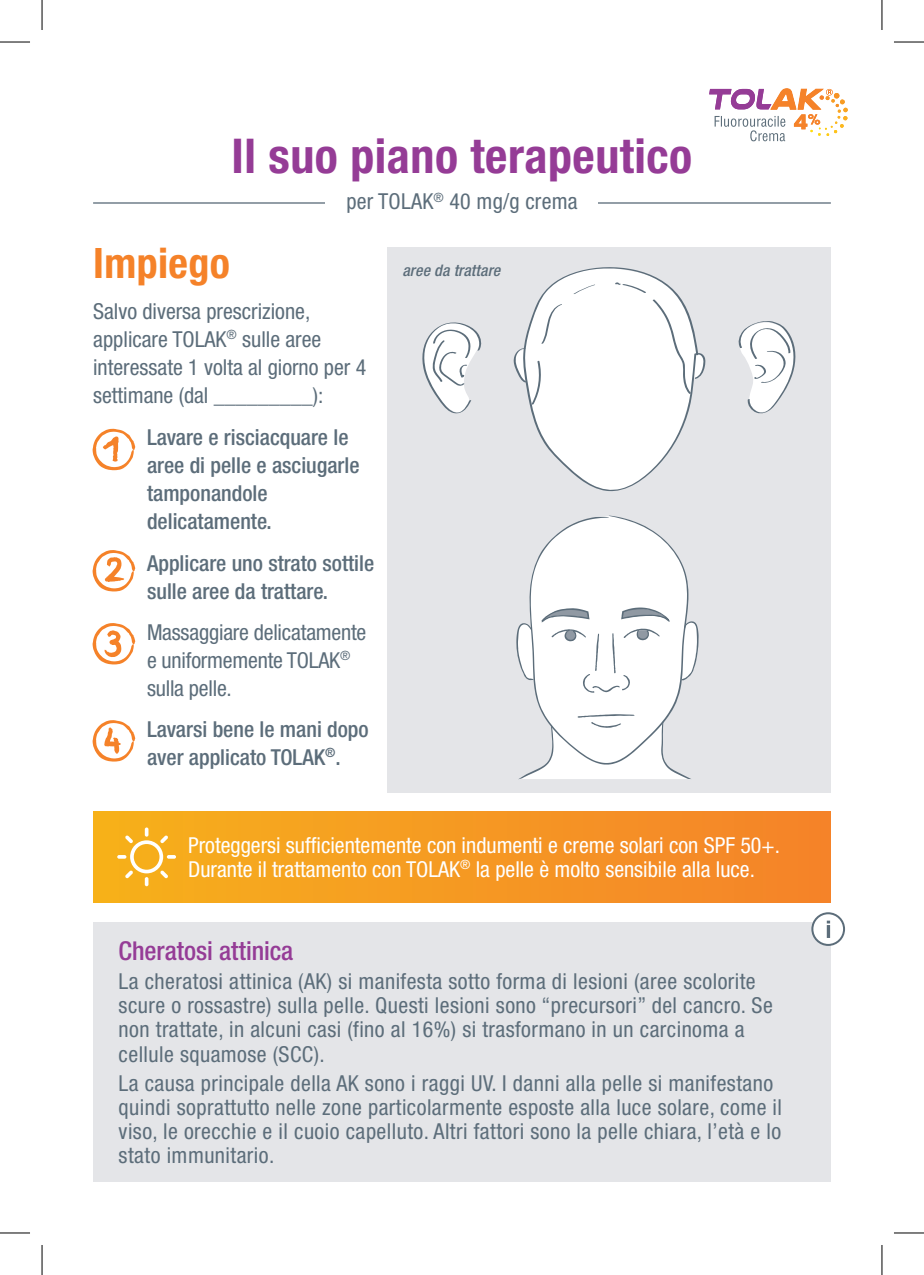
<style>
.page{position:relative;width:924px;height:1275px;background:#fff}
.page>*{position:absolute;margin:0;border:0;box-sizing:border-box;transform-origin:0 0}
.t1{font:700 condensed 48px "Helvetica Neue LT Std";letter-spacing:.01em;color:#953c96}
.t2{font:700 condensed 42px "Helvetica Neue LT Std";letter-spacing:.01em;color:#f58229}
.t3{font:500 condensed 26px "Helvetica Neue LT Std";color:#953c96}
.t4{font:condensed 22px/24px "Helvetica Neue LT Std";letter-spacing:.02em;color:#5c6d7a}
.t5{font:500 condensed 22px/28px "Helvetica Neue LT Std";color:#5c6d7a}
.t6{font:condensed 22px/24px "Helvetica Neue LT Std";color:#fff}
.t7{font:condensed 22px/28px "Helvetica Neue LT Std";color:#5c6d7a}
.t8{font:condensed 22px/28px "Helvetica Neue LT Std";letter-spacing:-.01em;color:#5c6d7a}
.t9{font:italic 500 condensed 16px "Helvetica Neue LT Std";letter-spacing:.01em;color:#5c6d7a}
</style>
<div class="page">
<div style="left:93px;top:922px;width:737px;height:260px;background:#e4e5e8"></div>
<div style="left:387px;top:248px;width:443px;height:544px;background:#e4e5e8"></div>
<svg style="left:516px;top:515px;width:182px;height:264px"></svg>
<svg style="left:513px;top:267px;width:192px;height:225px"></svg>
<svg style="left:422px;top:322px;width:60px;height:92px"></svg>
<svg style="left:738px;top:321px;width:58px;height:93px"></svg>
<svg style="left:709px;top:88px;width:138px;height:53px"></svg>
<div style="left:93px;top:811px;width:737px;height:91px;background:linear-gradient(to right,#f6b11b,#f5822a)"></div>
<svg style="left:117px;top:827px;width:59px;height:59px;background:#f7bb40"></svg>
<svg style="left:92px;top:429px;width:43px;height:41px"></svg>
<svg style="left:92px;top:550px;width:43px;height:41px"></svg>
<svg style="left:92px;top:623px;width:43px;height:41px"></svg>
<svg style="left:92px;top:720px;width:43px;height:41px"></svg>
<svg style="left:811px;top:912px;width:33px;height:34px"></svg>
<hr style="left:93px;top:202px;width:737px;height:2px;background:#5c6d7a">
<div style="left:325px;top:194px;width:273px;height:15px;background:#fff"></div>
<hr style="left:0;top:42px;width:30px;height:1px;background:#000">
<hr style="left:893px;top:42px;width:30px;height:1px;background:#000">
<hr style="left:0;top:1232px;width:30px;height:1px;background:#000">
<hr style="left:893px;top:1232px;width:30px;height:1px;background:#000">
<hr style="left:42px;top:0;width:1px;height:30px;background:#000">
<hr style="left:42px;top:1245px;width:1px;height:30px;background:#000">
<hr style="left:881px;top:0;width:1px;height:30px;background:#000">
<hr style="left:881px;top:1245px;width:1px;height:30px;background:#000">
<h1 class="t1" style="left:231px;top:127px;width:462px">Il suo piano terapeutico</h1>
<p class="t4" style="left:346px;top:189px;width:232px">per TOLAK<sup>®</sup> 40 mg/g crema</p>
<h2 class="t2" style="left:93px;top:237px;width:138px">Impiego</h2>
<p class="t7" style="left:93px;top:297px;width:274px">Salvo diversa prescrizione, applicare TOLAK<sup>®</sup> sulle aree interessate 1 volta al giorno per 4 settimane (dal _________):</p>
<p class="t5" style="left:147px;top:423px;width:214px">Lavare e risciacquare le aree di pelle e asciugarle tamponandole delicatamente.</p>
<p class="t5" style="left:147px;top:548px;width:228px">Applicare uno strato sottile sulle aree da trattare.</p>
<p class="t8" style="left:147px;top:617px;width:221px">Massaggiare delicatamente e uniformemente TOLAK<sup>® </sup>sulla pelle.</p>
<p class="t5" style="left:147px;top:714px;width:223px">Lavarsi bene le mani dopo aver applicato TOLAK<sup>®</sup>.</p>
<p class="t9" style="left:402px;top:261px;width:99px">aree da trattare</p>
<p class="t6" style="left:188px;top:833px;width:593px">Proteggersi sufficientemente con indumenti e creme solari con SPF 50+.<br>Durante il trattamento con TOLAK<sup>®</sup> la pelle è molto sensibile alla luce.</p>
<p class="t3" style="left:119px;top:935px;width:176px">Cheratosi attinica</p>
<p class="t4" style="left:119px;top:969px;width:655px">La cheratosi attinica (AK) si manifesta sotto forma di lesioni (aree scolorite scure o rossastre) sulla pelle. Questi lesioni sono “precursori” del cancro. Se non trattate, in alcuni casi (fino al 16%) si trasformano in un carcinoma a cellule squamose (SCC).</p>
<p class="t4" style="left:119px;top:1071px;width:664px">La causa principale della AK sono i raggi UV. I danni alla pelle si manifestano quindi soprattutto nelle zone particolarmente esposte alla luce solare, come il viso, le orecchie e il cuoio capelluto. Altri fattori sono la pelle chiara, l’età e lo stato immunitario.</p>
</div>
